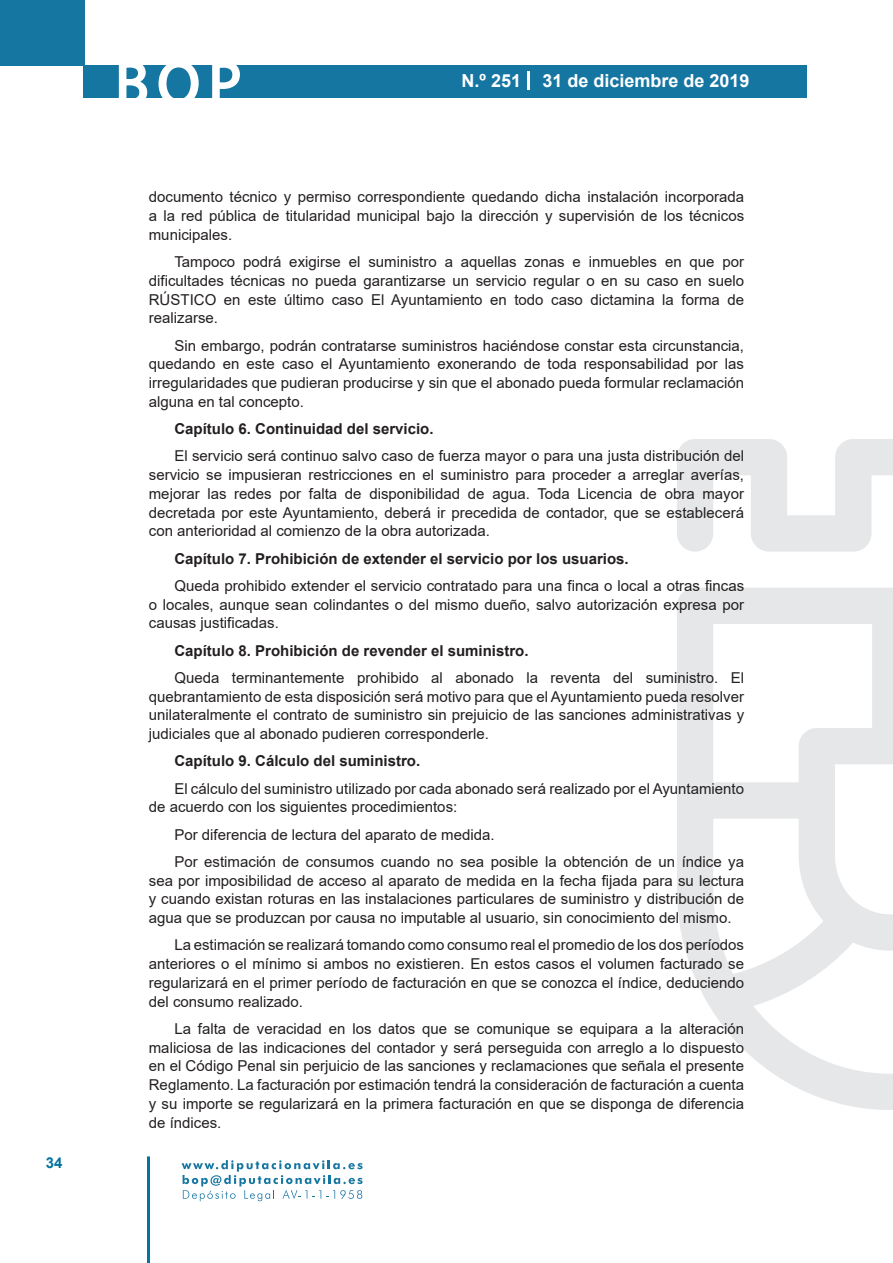
<style>
.page{position:relative;width:893px;height:1263px;background:#fff}
.page>*{position:absolute;margin:0;border:0;box-sizing:border-box;transform-origin:0 0}
.t1{font:500 61.5px "Avant Garde";color:#fff}
.t2{font:700 18px "Arial";color:#fff}
.texto_normal{font:15px/18.8px "Arial";color:#231f20;text-align:justify}
.texto_normal-2{font:700 15px "Arial";color:#231f20}
.t3{font:700 15px "Arial";color:#04739f}
</style>
<div class="page">
<div style="left:0;top:0;width:85px;height:65px;background:#1676a2"></div>
<div style="left:84px;top:65px;width:723px;height:33px;background:#1676a2"></div>
<svg style="left:118px;top:65px;width:30px;height:33px"></svg>
<svg style="left:158px;top:65px;width:41px;height:33px"></svg>
<svg style="left:212px;top:65px;width:28px;height:33px"></svg>
<svg style="left:182px;top:1160px;width:181px;height:41px"></svg>
<hr style="left:147px;top:1156px;width:3px;height:107px;background:#04739f">
<svg style="left:528px;top:71px;width:2px;height:19px"></svg>
<svg style="left:677px;top:439px;width:216px;height:671px"></svg>
<p class="t3" style="left:46px;top:1152px;width:18px">34</p>
<h1 class="t1" style="left:115px;top:46px;width:128px">BOP</h1>
<p class="t2" style="left:462px;top:68px;width:289px">N.º 251 31 de diciembre de 2019</p>
<p class="texto_normal" style="left:149px;top:188px;width:597px">documento técnico y permiso correspondiente quedando dicha instalación incorporada a la red pública de titularidad municipal bajo la dirección y supervisión de los técnicos municipales.</p>
<p class="texto_normal" style="left:149px;top:252px;width:597px;text-indent:26px">Tampoco podrá exigirse el suministro a aquellas zonas e inmuebles en que por dificultades técnicas no pueda garantizarse un servicio regular o en su caso en suelo RÚSTICO en este último caso El Ayuntamiento en todo caso dictamina la forma de realizarse.</p>
<p class="texto_normal" style="left:149px;top:336px;width:597px;text-indent:26px">Sin embargo, podrán contratarse suministros haciéndose constar esta circunstancia, quedando en este caso el Ayuntamiento exonerando de toda responsabilidad por las irregularidades que pudieran producirse y sin que el abonado pueda formular reclamación alguna en tal concepto.</p>
<p class="texto_normal-2" style="left:174px;top:418px;width:261px">Capítulo 6. Continuidad del servicio.</p>
<p class="texto_normal" style="left:149px;top:447px;width:597px;text-indent:26px">El servicio será continuo salvo caso de fuerza mayor o para una justa distribución del servicio se impusieran restricciones en el suministro para proceder a arreglar averías, mejorar las redes por falta de disponibilidad de agua. Toda Licencia de obra mayor decretada por este Ayuntamiento, deberá ir precedida de contador, que se establecerá con anterioridad al comienzo de la obra autorizada.</p>
<p class="texto_normal-2" style="left:174px;top:548px;width:456px">Capítulo 7. Prohibición de extender el servicio por los usuarios.</p>
<p class="texto_normal" style="left:149px;top:576px;width:597px;text-indent:26px">Queda prohibido extender el servicio contratado para una finca o local a otras fincas o locales, aunque sean colindantes o del mismo dueño, salvo autorización expresa por causas justificadas.</p>
<p class="texto_normal-2" style="left:174px;top:640px;width:356px">Capítulo 8. Prohibición de revender el suministro.</p>
<p class="texto_normal" style="left:149px;top:668px;width:597px;text-indent:26px">Queda terminantemente prohibido al abonado la reventa del suministro. El quebrantamiento de esta disposición será motivo para que el Ayuntamiento pueda resolver unilateralmente el contrato de suministro sin prejuicio de las sanciones administrativas y judiciales que al abonado pudieren corresponderle.</p>
<p class="texto_normal-2" style="left:174px;top:750px;width:247px">Capítulo 9. Cálculo del suministro.</p>
<p class="texto_normal" style="left:149px;top:779px;width:597px;text-indent:26px">El cálculo del suministro utilizado por cada abonado será realizado por el Ayuntamiento de acuerdo con los siguientes procedimientos:</p>
<p class="texto_normal" style="left:174px;top:825px;width:322px">Por diferencia de lectura del aparato de medida.</p>
<p class="texto_normal" style="left:149px;top:852px;width:597px;text-indent:26px">Por estimación de consumos cuando no sea posible la obtención de un índice ya sea por imposibilidad de acceso al aparato de medida en la fecha fijada para su lectura y cuando existan roturas en las instalaciones particulares de suministro y distribución de agua que se produzcan por causa no imputable al usuario, sin conocimiento del mismo.</p>
<p class="texto_normal" style="left:149px;top:936px;width:597px;text-indent:26px">La estimación se realizará tomando como consumo real el promedio de los dos períodos anteriores o el mínimo si ambos no existieren. En estos casos el volumen facturado se regularizará en el primer período de facturación en que se conozca el índice, deduciendo del consumo realizado.</p>
<p class="texto_normal" style="left:149px;top:1019px;width:597px;text-indent:26px">La falta de veracidad en los datos que se comunique se equipara a la alteración maliciosa de las indicaciones del contador y será perseguida con arreglo a lo dispuesto en el Código Penal sin perjuicio de las sanciones y reclamaciones que señala el presente Reglamento. La facturación por estimación tendrá la consideración de facturación a cuenta y su importe se regularizará en la primera facturación en que se disponga de diferencia de índices.</p>
</div>
